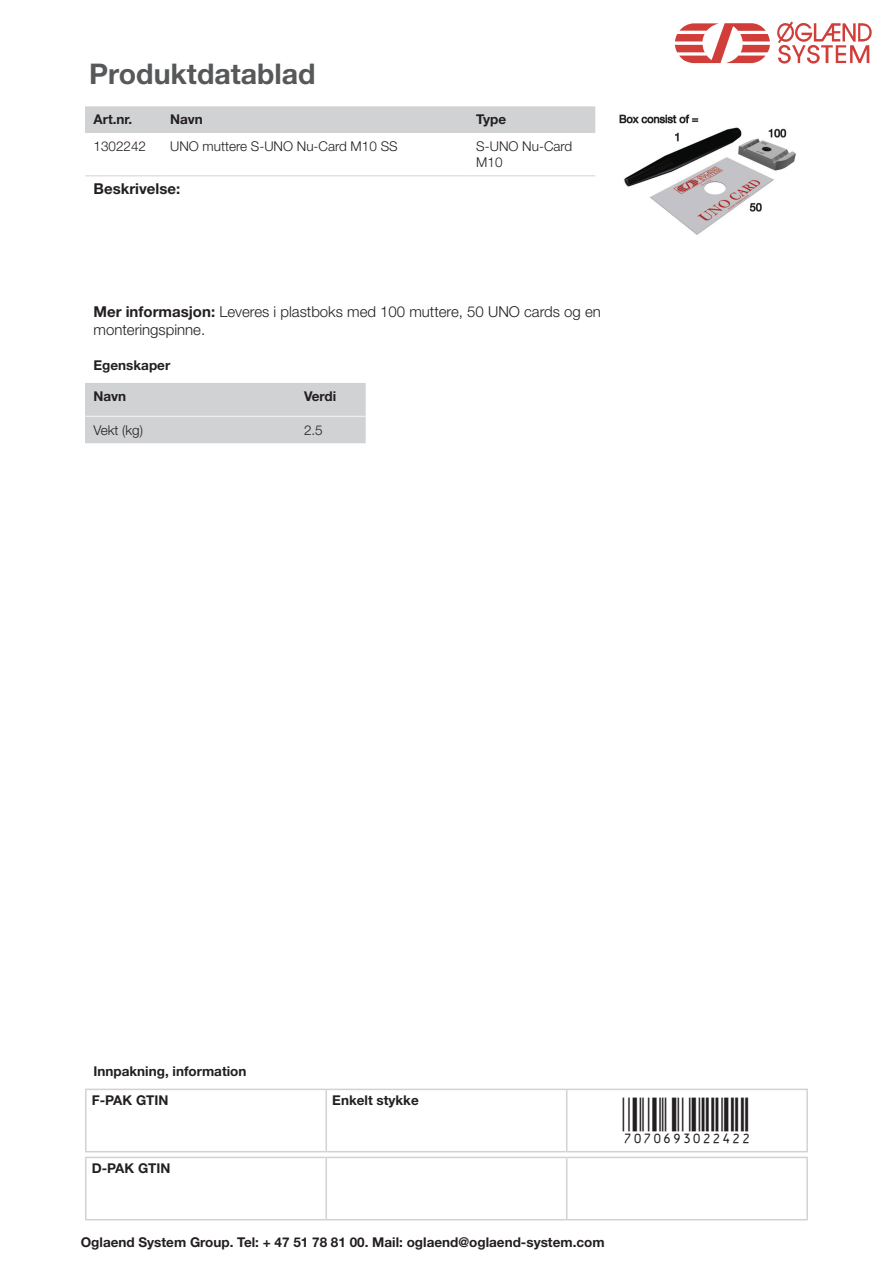
<style>
.page{position:relative;width:893px;height:1263px;background:#fff}
.page>*{position:absolute;margin:0;border:0;box-sizing:border-box;transform-origin:0 0}
.Artikel{font:45px "Viisas EAN Matala";color:#231f20}
.Artikel-2{font:700 28.5px "Helvetica Neue LT Std";color:#57585a}
.Artikel-3{font:300 15px/18px "Helvetica Neue LT Std";color:#231f20}
.Artikel-4{font:700 15px "Helvetica Neue LT Std";color:#231f20}
.Artikel-5{font:700 13.5px/29.1px "Helvetica Neue LT Std";color:#231f20}
.Artikel-6{font:300 13.5px/16.2px "Helvetica Neue LT Std";color:#231f20}
.s1{font-weight:700}
</style>
<div class="page">
<svg style="left:675px;top:23px;width:95px;height:40px"></svg>
<svg style="left:777px;top:21px;width:95px;height:43px"></svg>
<div style="left:85px;top:106px;width:510px;height:27px;background:#d1d2d4"></div>
<hr style="left:85px;top:175px;width:77px;height:1px;background:#d1d2d4">
<hr style="left:162px;top:175px;width:306px;height:1px;background:#d1d2d4">
<hr style="left:468px;top:175px;width:127px;height:1px;background:#d1d2d4">
<img style="left:619px;top:114px;width:177px;height:121px">
<div style="left:85px;top:383px;width:281px;height:60px;background:#d1d2d4"></div>
<hr style="left:85px;top:1089px;width:241px;height:1px;background:#d1d2d4">
<hr style="left:85px;top:1090px;width:2px;height:61px;background:#d1d2d4">
<hr style="left:326px;top:1089px;width:241px;height:1px;background:#d1d2d4">
<hr style="left:325px;top:1090px;width:2px;height:61px;background:#d1d2d4">
<hr style="left:567px;top:1089px;width:241px;height:1px;background:#d1d2d4">
<hr style="left:566px;top:1090px;width:1px;height:61px;background:#d1d2d4">
<hr style="left:806px;top:1090px;width:2px;height:61px;background:#d1d2d4">
<hr style="left:85px;top:1151px;width:241px;height:1px;background:#d1d2d4">
<hr style="left:326px;top:1151px;width:241px;height:1px;background:#d1d2d4">
<hr style="left:567px;top:1151px;width:241px;height:1px;background:#d1d2d4">
<hr style="left:85px;top:1157px;width:241px;height:1px;background:#d1d2d4">
<hr style="left:85px;top:1158px;width:2px;height:61px;background:#d1d2d4">
<hr style="left:326px;top:1157px;width:241px;height:1px;background:#d1d2d4">
<hr style="left:325px;top:1158px;width:2px;height:61px;background:#d1d2d4">
<hr style="left:567px;top:1157px;width:241px;height:1px;background:#d1d2d4">
<hr style="left:566px;top:1158px;width:1px;height:61px;background:#d1d2d4">
<hr style="left:806px;top:1158px;width:2px;height:61px;background:#d1d2d4">
<hr style="left:85px;top:1219px;width:241px;height:1px;background:#d1d2d4">
<hr style="left:326px;top:1219px;width:241px;height:1px;background:#d1d2d4">
<hr style="left:567px;top:1219px;width:241px;height:1px;background:#d1d2d4">
<p class="Artikel-2" style="left:89px;top:56px;width:228px">Produktdatablad</p>
<p class="Artikel-5" style="left:94px;top:105px;width:40px">Art.nr.</p>
<p class="Artikel-5" style="left:170px;top:105px;width:34px">Navn</p>
<p class="Artikel-5" style="left:476px;top:105px;width:32px">Type</p>
<p class="Artikel-6" style="left:94px;top:138px;width:54px">1302242</p>
<p class="Artikel-6" style="left:170px;top:138px;width:229px">UNO muttere S-UNO Nu-Card M10 SS</p>
<p class="Artikel-6" style="left:476px;top:138px;width:98px">S-UNO Nu-Card<br>M10</p>
<p class="Artikel-4" style="left:94px;top:179px;width:88px">Beskrivelse:</p>
<p class="Artikel-3" style="left:94px;top:302px;width:509px"><span class="s1">Mer informasjon:</span> Leveres i plastboks med 100 muttere, 50 UNO cards og en monteringspinne.</p>
<p class="Artikel-5" style="left:94px;top:350px;width:78px">Egenskaper</p>
<p class="Artikel-5" style="left:94px;top:381px;width:34px">Navn</p>
<p class="Artikel-5" style="left:304px;top:381px;width:34px">Verdi</p>
<p class="Artikel-6" style="left:94px;top:422px;width:51px">Vekt (kg)</p>
<p class="Artikel-6" style="left:304px;top:422px;width:20px">2.5</p>
<p class="Artikel-5" style="left:92px;top:1056px;width:156px">Innpakning, information<br>F-PAK GTIN</p>
<p class="Artikel-5" style="left:92px;top:1153px;width:80px">D-PAK GTIN</p>
<p class="Artikel-5" style="left:332px;top:1085px;width:88px">Enkelt stykke</p>
<p class="Artikel" style="left:623px;top:1097px;width:130px">7070693022422</p>
<p class="Artikel-5" style="left:81px;top:1227px;width:525px">Oglaend System Group. Tel: + 47 51 78 81 00. Mail: oglaend@oglaend-system.com</p>
</div>
